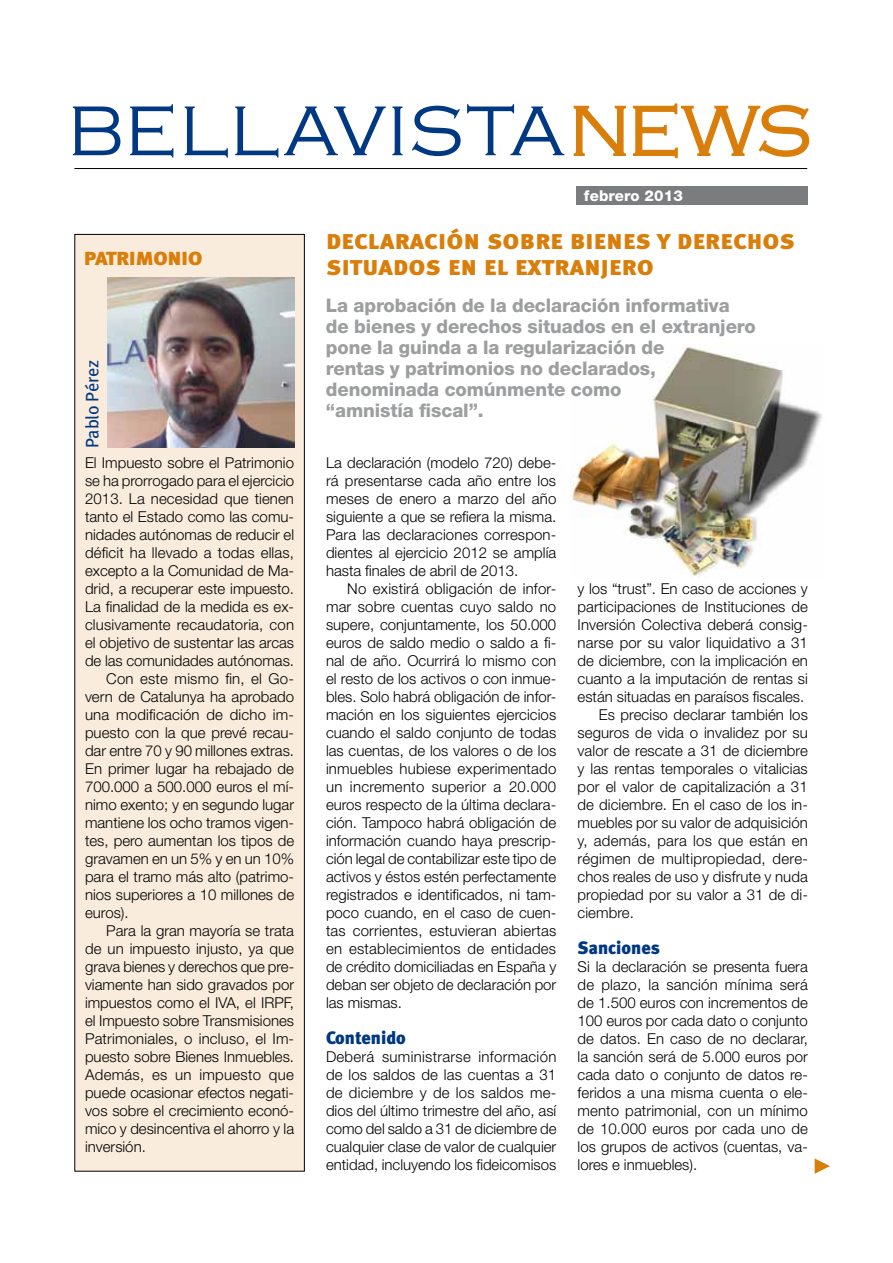
<style>
.page{position:relative;width:893px;height:1263px;background:#fff}
.page>*{position:absolute;margin:0;border:0;box-sizing:border-box;transform-origin:0 0}
.t1{font:26.25px/26.2px "Meta Black Caps";letter-spacing:.01em;color:#d97e0a}
.t2{font:23.25px "Meta Black Caps";letter-spacing:-.03em;color:#d97e0a}
.t3{font:800 18.75px/21px "Helvetica Neue LT Std";letter-spacing:-.005em;color:#9c9e9f}
.t4{font:900 18px "Meta";color:#003882}
.t5{font:18px "Meta";letter-spacing:-.005em;color:#003882}
.t6{font:300 15px/18px "Helvetica Neue LT Std";color:#000;text-align:justify}
.t7{font:300 15px "Helvetica Neue LT Std";letter-spacing:.02em;color:#000}
.t8{font:800 15px "Helvetica Neue LT Std";letter-spacing:.01em;color:#fff}
</style>
<div class="page">
<img style="left:570px;top:344px;width:252px;height:233px">
<div style="left:75px;top:234px;width:229px;height:937px;background:#faecdc"></div>
<div style="left:74px;top:234px;width:231px;height:937px;border:1px solid #000"></div>
<svg style="left:73px;top:107px;width:47px;height:48px"></svg>
<svg style="left:130px;top:104px;width:43px;height:53px"></svg>
<svg style="left:185px;top:107px;width:43px;height:50px"></svg>
<svg style="left:235px;top:107px;width:43px;height:50px"></svg>
<svg style="left:284px;top:107px;width:102px;height:48px"></svg>
<svg style="left:392px;top:107px;width:11px;height:48px"></svg>
<svg style="left:412px;top:106px;width:49px;height:50px"></svg>
<svg style="left:467px;top:104px;width:97px;height:51px"></svg>
<svg style="left:573px;top:103px;width:237px;height:56px"></svg>
<hr style="left:74px;top:168px;width:733px;height:1px;background:#000">
<div style="left:576px;top:187px;width:232px;height:18px;background:#7b7c7e"></div>
<img style="left:107px;top:277px;width:187px;height:170px">
<svg style="left:815px;top:1158px;width:15px;height:16px"></svg>
<h2 class="t2" style="left:84px;top:243px;width:120px">patrimonio</h2>
<p class="t5" style="left:81px;top:448px;width:90px;rotate:-90deg">Pablo Pérez</p>
<p class="t6" style="left:85px;top:453px;width:211px">El Impuesto sobre el Patrimonio</p>
<p class="t6" style="left:85px;top:471px;width:211px">se ha prorrogado para el ejercicio</p>
<p class="t6" style="left:85px;top:489px;width:210px">2013. La necesidad que tienen</p>
<p class="t6" style="left:85px;top:507px;width:211px">tanto el Estado como las comu-</p>
<p class="t6" style="left:85px;top:525px;width:211px">nidades autónomas de reducir el</p>
<p class="t6" style="left:85px;top:543px;width:210px">déficit ha llevado a todas ellas,</p>
<p class="t6" style="left:85px;top:561px;width:211px">excepto a la Comunidad de Ma-</p>
<p class="t6" style="left:85px;top:579px;width:211px">drid, a recuperar este impuesto.</p>
<p class="t6" style="left:85px;top:597px;width:211px">La finalidad de la medida es ex-</p>
<p class="t6" style="left:85px;top:615px;width:211px">clusivamente recaudatoria, con</p>
<p class="t6" style="left:85px;top:633px;width:211px">el objetivo de sustentar las arcas</p>
<p class="t6" style="left:85px;top:651px;width:211px">de las comunidades autónomas.</p>
<p class="t6" style="left:106px;top:669px;width:189px">Con este mismo fin, el Go-</p>
<p class="t6" style="left:85px;top:687px;width:211px">vern de Catalunya ha aprobado</p>
<p class="t6" style="left:85px;top:705px;width:211px">una modificación de dicho im-</p>
<p class="t6" style="left:85px;top:723px;width:211px">puesto con la que prevé recau-</p>
<p class="t6" style="left:85px;top:741px;width:211px">dar entre 70 y 90 millones extras.</p>
<p class="t6" style="left:85px;top:759px;width:211px">En primer lugar ha rebajado de</p>
<p class="t6" style="left:85px;top:777px;width:211px">700.000 a 500.000 euros el mí-</p>
<p class="t6" style="left:85px;top:795px;width:211px">nimo exento; y en segundo lugar</p>
<p class="t6" style="left:85px;top:813px;width:211px">mantiene los ocho tramos vigen-</p>
<p class="t6" style="left:85px;top:831px;width:211px">tes, pero aumentan los tipos de</p>
<p class="t6" style="left:85px;top:849px;width:211px">gravamen en un 5% y en un 10%</p>
<p class="t6" style="left:85px;top:867px;width:211px">para el tramo más alto (patrimo-</p>
<p class="t6" style="left:85px;top:885px;width:211px">nios superiores a 10 millones de</p>
<p class="t6" style="left:85px;top:903px;width:45px">euros).</p>
<p class="t6" style="left:106px;top:921px;width:189px">Para la gran mayoría se trata</p>
<p class="t6" style="left:85px;top:939px;width:211px">de un impuesto injusto, ya que</p>
<p class="t6" style="left:85px;top:957px;width:211px">grava bienes y derechos que pre-</p>
<p class="t6" style="left:85px;top:975px;width:211px">viamente han sido gravados por</p>
<p class="t6" style="left:85px;top:993px;width:211px">impuestos como el IVA, el IRPF,</p>
<p class="t6" style="left:85px;top:1011px;width:211px">el Impuesto sobre Transmisiones</p>
<p class="t6" style="left:85px;top:1029px;width:211px">Patrimoniales, o incluso, el Im-</p>
<p class="t6" style="left:85px;top:1047px;width:211px">puesto sobre Bienes Inmuebles.</p>
<p class="t7" style="left:85px;top:1065px;width:210px">Además, es un impuesto que</p>
<p class="t6" style="left:85px;top:1083px;width:211px">puede ocasionar efectos negati-</p>
<p class="t6" style="left:85px;top:1101px;width:211px">vos sobre el crecimiento econó-</p>
<p class="t6" style="left:85px;top:1119px;width:211px">mico y desincentiva el ahorro y la</p>
<p class="t6" style="left:85px;top:1137px;width:62px">inversión.</p>
<p class="t8" style="left:584px;top:187px;width:100px">febrero 2013</p>
<h1 class="t1" style="left:326px;top:226px;width:470px">declaración sobre bienes y derechos situados en el extranjero</h1>
<p class="t3" style="left:326px;top:295px;width:431px">La aprobación de la declaración informativa de bienes y derechos situados en el extranjero pone la guinda a la regularización de<br>rentas y patrimonios no declarados, denominada comúnmente como<br>“amnistía fiscal”.</p>
<p class="t6" style="left:326px;top:453px;width:232px">La declaración (modelo 720) debe&shy;rá presentarse cada año entre los meses de enero a marzo del año siguiente a que se refiera la misma.<br>Para las declaraciones correspon&shy;dientes al ejercicio 2012 se amplía hasta finales de abril de 2013.</p>
<p class="t6" style="left:326px;top:579px;width:232px;text-indent:21px">No existirá obligación de infor&shy;mar sobre cuentas cuyo saldo no supere, conjuntamente, los 50.000 euros de saldo medio o saldo a fi&shy;nal de año. Ocurrirá lo mismo con el resto de los activos o con inmue&shy;bles. Solo habrá obligación de infor&shy;mación en los siguientes ejercicios cuando el saldo conjunto de todas las cuentas, de los valores o de los inmuebles hubiese experimentado un incremento superior a 20.000 euros respecto de la última declara&shy;ción. Tampoco habrá obligación de información cuando haya prescrip&shy;ción legal de contabilizar este tipo de activos y éstos estén perfectamente registrados e identificados, ni tam&shy;poco cuando, en el caso de cuen&shy;tas corrientes, estuvieran abiertas en establecimientos de entidades de crédito domiciliadas en España y deban ser objeto de declaración por las mismas.</p>
<p class="t4" style="left:326px;top:1027px;width:81px">Contenido</p>
<p class="t6" style="left:326px;top:1047px;width:232px">Deberá suministrarse información de los saldos de las cuentas a 31 de diciembre y de los saldos me&shy;dios del último trimestre del año, así como del saldo a 31 de diciembre de cualquier clase de valor de cualquier entidad, incluyendo los fideicomisos</p>
<p class="t6" style="left:578px;top:579px;width:232px">y los “trust”. En caso de acciones y</p>
<p class="t6" style="left:578px;top:597px;width:232px">participaciones de Instituciones de</p>
<p class="t6" style="left:578px;top:615px;width:232px">Inversión Colectiva deberá consig-</p>
<p class="t6" style="left:578px;top:633px;width:232px">narse por su valor liquidativo a 31</p>
<p class="t6" style="left:578px;top:651px;width:232px">de diciembre, con la implicación en</p>
<p class="t6" style="left:578px;top:669px;width:232px">cuanto a la imputación de rentas si</p>
<p class="t6" style="left:578px;top:687px;width:228px">están situadas en paraísos fiscales.</p>
<p class="t6" style="left:599px;top:705px;width:211px">Es preciso declarar también los</p>
<p class="t6" style="left:578px;top:723px;width:232px">seguros de vida o invalidez por su</p>
<p class="t6" style="left:578px;top:741px;width:232px">valor de rescate a 31 de diciembre</p>
<p class="t6" style="left:578px;top:759px;width:232px">y las rentas temporales o vitalicias</p>
<p class="t6" style="left:578px;top:777px;width:232px">por el valor de capitalización a 31</p>
<p class="t6" style="left:578px;top:795px;width:232px">de diciembre. En el caso de los in-</p>
<p class="t6" style="left:578px;top:813px;width:232px">muebles por su valor de adquisición</p>
<p class="t6" style="left:578px;top:831px;width:232px">y, además, para los que están en</p>
<p class="t7" style="left:578px;top:849px;width:232px">régimen de multipropiedad, dere-</p>
<p class="t6" style="left:578px;top:867px;width:232px">chos reales de uso y disfrute y nuda</p>
<p class="t6" style="left:578px;top:885px;width:232px">propiedad por su valor a 31 de di-</p>
<p class="t6" style="left:578px;top:903px;width:58px">ciembre.</p>
<p class="t4" style="left:578px;top:937px;width:84px">Sanciones</p>
<p class="t6" style="left:578px;top:957px;width:232px">Si la declaración se presenta fuera de plazo, la sanción mínima será de 1.500 euros con incrementos de 100 euros por cada dato o conjunto de datos. En caso de no declarar, la sanción será de 5.000 euros por cada dato o conjunto de datos re&shy;feridos a una misma cuenta o ele&shy;mento patrimonial, con un mínimo de 10.000 euros por cada uno de los grupos de activos (cuentas, va&shy;lores e inmuebles).</p>
</div>
